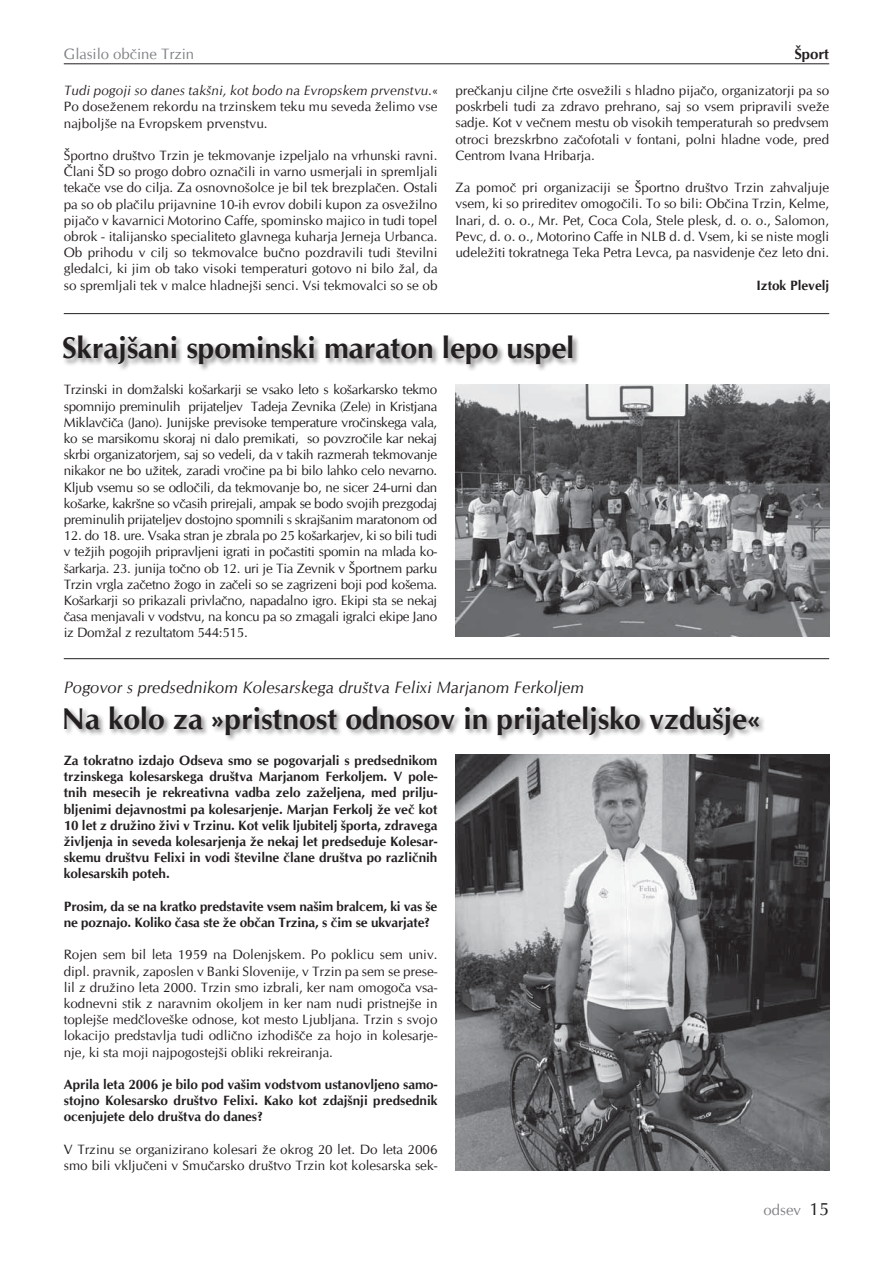
<style>
.page{position:relative;width:893px;height:1263px;background:#fff}
.page>*{position:absolute;margin:0;border:0;box-sizing:border-box;transform-origin:0 0}
.t1{font:700 30px "CG Omega";color:#231f20}
.t2{font:italic 16.5px "CG Omega";color:#231f20}
.t3{font:15px "CG Omega";color:#808285}
.t4{font:700 15px "CG Omega";color:#231f20}
.t5{font:13.5px/16.2px "CG Omega";color:#231f20;text-align:justify}
.t6{font:700 13.5px/16.2px "CG Omega";color:#231f20;text-align:justify}
.s1{font-style:italic}
.s2{font-size:18px;color:#231f20}
</style>
<div class="page">
<hr style="left:64px;top:63px;width:765px;height:1px;background:#231f20">
<div style="left:62px;top:335px;width:518px;height:37px;background:#231f20;opacity:.5"></div>
<div style="left:63px;top:706px;width:703px;height:36px;background:#231f20;opacity:.5"></div>
<img style="left:455px;top:384px;width:374px;height:252px">
<img style="left:455px;top:755px;width:374px;height:416px">
<hr style="left:64px;top:313px;width:765px;height:1px;background:#231f20">
<hr style="left:64px;top:658px;width:765px;height:1px;background:#231f20">
<p class="t3" style="left:64px;top:45px;width:132px">Glasilo občine Trzin</p>
<p class="t4" style="left:794px;top:44px;width:36px">Šport</p>
<p class="t5" style="left:64px;top:83px;width:375px"><span class="s1">Tudi pogoji so danes takšni, kot bodo na Evropskem prvenstvu.</span>« Po doseženem rekordu na trzinskem teku mu seveda želimo vse najboljše na Evropskem prvenstvu.</p>
<p class="t5" style="left:64px;top:147px;width:375px">Športno društvo Trzin je tekmovanje izpeljalo na vrhunski ravni.<br>Člani ŠD so progo dobro označili in varno usmerjali in spremljali tekače vse do cilja. Za osnovnošolce je bil tek brezplačen. Ostali pa so ob plačilu prijavnine 10-ih evrov dobili kupon za osvežilno pijačo v kavarnici Motorino Caffe, spominsko majico in tudi topel obrok - italijansko specialiteto glavnega kuharja Jerneja Urbanca.<br>Ob prihodu v cilj so tekmovalce bučno pozdravili tudi številni gledalci, ki jim ob tako visoki temperaturi gotovo ni bilo žal, da so spremljali tek v malce hladnejši senci. Vsi tekmovalci so se ob</p>
<p class="t5" style="left:455px;top:83px;width:375px">prečkanju ciljne črte osvežili s hladno pijačo, organizatorji pa so poskrbeli tudi za zdravo prehrano, saj so vsem pripravili sveže sadje. Kot v večnem mestu ob visokih temperaturah so predvsem otroci brezskrbno začofotali v fontani, polni hladne vode, pred Centrom Ivana Hribarja.</p>
<p class="t5" style="left:455px;top:180px;width:375px">Za pomoč pri organizaciji se Športno društvo Trzin zahvaljuje vsem, ki so prireditev omogočili. To so bili: Občina Trzin, Kelme, Inari, d. o. o., Mr. Pet, Coca Cola, Stele plesk, d. o. o., Salomon, Pevc, d. o. o., Motorino Caffe in NLB d. d. Vsem, ki se niste mogli udeležiti tokratnega Teka Petra Levca, pa nasvidenje čez leto dni.</p>
<p class="t6" style="left:756px;top:277px;width:74px">Iztok Plevelj</p>
<h1 class="t1" style="left:62px;top:329px;width:514px">Skrajšani spominski maraton lepo uspel</h1>
<p class="t5" style="left:64px;top:382px;width:375px">Trzinski in domžalski košarkarji se vsako leto s košarkarsko tekmo spomnijo preminulih prijateljev Tadeja Zevnika (Zele) in Kristjana Miklavčiča (Jano). Junijske previsoke temperature vročinskega vala, ko se marsikomu skoraj ni dalo premikati, so povzročile kar nekaj skrbi organizatorjem, saj so vedeli, da v takih razmerah tekmovanje nikakor ne bo užitek, zaradi vročine pa bi bilo lahko celo nevarno.<br>Kljub vsemu so se odločili, da tekmovanje bo, ne sicer 24-urni dan košarke, kakršne so včasih prirejali, ampak se bodo svojih prezgodaj preminulih prijateljev dostojno spomnili s skrajšanim maratonom od</p>
<p class="t5" style="left:64px;top:528px;width:375px">12. do 18. ure. Vsaka stran je zbrala po 25 košarkarjev, ki so bili tudi v težjih pogojih pripravljeni igrati in počastiti spomin na mlada ko&shy;šarkarja. 23. junija točno ob 12. uri je Tia Zevnik v Športnem parku Trzin vrgla začetno žogo in začeli so se zagrizeni boji pod košema.<br>Košarkarji so prikazali privlačno, napadalno igro. Ekipi sta se nekaj časa menjavali v vodstvu, na koncu pa so zmagali igralci ekipe Jano iz Domžal z rezultatom 544:515.</p>
<p class="t2" style="left:64px;top:677px;width:522px">Pogovor s predsednikom Kolesarskega društva Felixi Marjanom Ferkoljem</p>
<h1 class="t1" style="left:62px;top:700px;width:700px">Na kolo za »pristnost odnosov in prijateljsko vzdušje«</h1>
<p class="t6" style="left:64px;top:752px;width:375px">Za tokratno izdajo Odseva smo se pogovarjali s predsednikom trzinskega kolesarskega društva Marjanom Ferkoljem. V pole&shy;tnih mesecih je rekreativna vadba zelo zaželjena, med prilju&shy;bljenimi dejavnostmi pa kolesarjenje. Marjan Ferkolj že več kot 10 let z družino živi v Trzinu. Kot velik ljubitelj športa, zdravega življenja in seveda kolesarjenja že nekaj let predseduje Kolesar&shy;skemu društvu Felixi in vodi številne člane društva po različnih kolesarskih poteh.</p>
<p class="t6" style="left:64px;top:898px;width:375px">Prosim, da se na kratko predstavite vsem našim bralcem, ki vas še ne poznajo. Koliko časa ste že občan Trzina, s čim se ukvarjate?</p>
<p class="t5" style="left:64px;top:947px;width:375px">Rojen sem bil leta 1959 na Dolenjskem. Po poklicu sem univ. dipl. pravnik, zaposlen v Banki Slovenije, v Trzin pa sem se prese&shy;lil z družino leta 2000. Trzin smo izbrali, ker nam omogoča vsa&shy;kodnevni stik z naravnim okoljem in ker nam nudi pristnejše in toplejše medčloveške odnose, kot mesto Ljubljana. Trzin s svojo lokacijo predstavlja tudi odlično izhodišče za hojo in kolesarje&shy;nje, ki sta moji najpogostejši obliki rekreiranja.</p>
<p class="t6" style="left:64px;top:1076px;width:375px">Aprila leta 2006 je bilo pod vašim vodstvom ustanovljeno samo&shy;stojno Kolesarsko društvo Felixi. Kako kot zdajšnji predsednik ocenjujete delo društva do danes?</p>
<p class="t5" style="left:64px;top:1141px;width:375px">V Trzinu se organizirano kolesari že okrog 20 let. Do leta 2006 smo bili vključeni v Smučarsko društvo Trzin kot kolesarska sek-</p>
<p class="t3" style="left:764px;top:1201px;width:67px">odsev <span class="s2">15</span></p>
</div>
